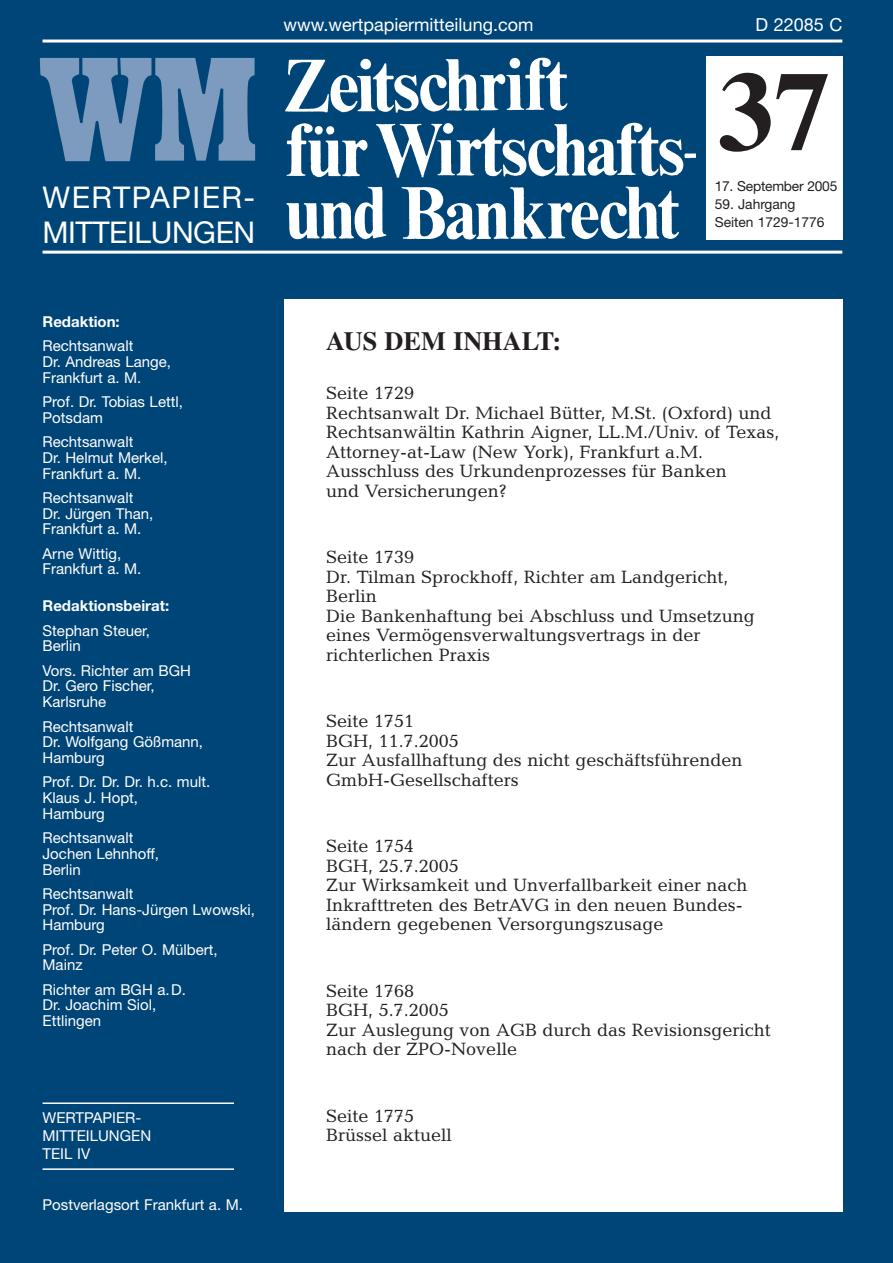
<style>
.page{position:relative;width:893px;height:1263px;background:#fff}
.page>*{position:absolute;margin:0;border:0;box-sizing:border-box;transform-origin:0 0}
.t1{font:700 112.5px "Times";color:#231f20}
.t2{font:30px/34.5px "Helvetica Neue";letter-spacing:-.015em;color:#fff}
.t3{font:700 26.25px "Times";color:#231f20}
.t4{font:18px/19.5px "Candida";color:#231f20}
.t5{font:18px "Helvetica Neue";color:#fff}
.t6{font:15px/15.8px "Helvetica Neue";color:#fff}
.t7{font:700 15px "Helvetica Neue";color:#fff}
.t8{font:13.8px/18px "Helvetica Neue";color:#231f20}
</style>
<div class="page">
<div style="left:0;top:0;width:892px;height:1263px;background:#004577"></div>
<hr style="left:43px;top:251px;width:799px;height:3px;background:#fff">
<div style="left:284px;top:299px;width:558px;height:913px;background:#fff"></div>
<hr style="left:43px;top:1103px;width:191px;height:1px;background:#fff">
<hr style="left:43px;top:1168px;width:191px;height:2px;background:#fff">
<hr style="left:43px;top:40px;width:799px;height:3px;background:#fff">
<img style="left:285px;top:57px;width:411px;height:183px">
<img style="left:39px;top:57px;width:217px;height:105px">
<div style="left:706px;top:57px;width:136px;height:183px;background:#fff"></div>
<h2 class="t2" style="left:43px;top:183px;width:214px">WERTPAPIER-<br>MITTEILUNGEN</h2>
<p class="t7" style="left:43px;top:316px;width:79px">Redaktion:</p>
<p class="t6" style="left:43px;top:340px;width:130px">Rechtsanwalt<br>Dr. Andreas Lange,<br>Frankfurt a. M.</p>
<p class="t6" style="left:43px;top:395px;width:142px">Prof. Dr. Tobias Lettl,<br>Potsdam</p>
<p class="t6" style="left:43px;top:435px;width:126px">Rechtsanwalt<br>Dr. Helmut Merkel,<br>Frankfurt a. M.</p>
<p class="t6" style="left:43px;top:491px;width:112px">Rechtsanwalt<br>Dr. Jürgen Than,<br>Frankfurt a. M.</p>
<p class="t6" style="left:43px;top:547px;width:100px">Arne Wittig,<br>Frankfurt a. M.</p>
<p class="t7" style="left:43px;top:601px;width:128px">Redaktionsbeirat:</p>
<p class="t6" style="left:43px;top:624px;width:109px">Stephan Steuer,<br>Berlin</p>
<p class="t6" style="left:43px;top:664px;width:150px">Vors. Richter am BGH<br>Dr. Gero Fischer,<br>Karlsruhe</p>
<p class="t6" style="left:43px;top:720px;width:162px">Rechtsanwalt<br>Dr. Wolfgang Gößmann,<br>Hamburg</p>
<p class="t6" style="left:43px;top:776px;width:169px">Prof. Dr. Dr. Dr. h.c. mult.<br>Klaus J. Hopt,<br>Hamburg</p>
<p class="t6" style="left:43px;top:831px;width:118px">Rechtsanwalt<br>Jochen Lehnhoff,<br>Berlin</p>
<p class="t6" style="left:43px;top:887px;width:214px">Rechtsanwalt<br>Prof. Dr. Hans-Jürgen Lwowski,<br>Hamburg</p>
<p class="t6" style="left:43px;top:943px;width:176px">Prof. Dr. Peter O. Mülbert,<br>Mainz</p>
<p class="t6" style="left:43px;top:983px;width:145px">Richter am BGH a.D.<br>Dr. Joachim Siol,<br>Ettlingen</p>
<p class="t6" style="left:43px;top:1110px;width:110px;line-height:18px">WERTPAPIER-<br>MITTEILUNGEN<br>TEIL IV</p>
<p class="t6" style="left:43px;top:1198px;width:202px">Postverlagsort Frankfurt a. M.</p>
<p class="t5" style="left:284px;top:18px;width:251px">www.wertpapiermitteilung.com</p>
<p class="t5" style="left:755px;top:18px;width:88px">D 22085 C</p>
<h1 class="t1" style="left:718px;top:72px;width:114px">37</h1>
<p class="t8" style="left:714px;top:178px;width:124px">17. September 2005</p>
<p class="t8" style="left:714px;top:196px;width:111px">59. Jahrgang<br>Seiten 1729-1776</p>
<h3 class="t3" style="left:326px;top:332px;width:236px">AUS DEM INHALT:</h3>
<p class="t4" style="left:326px;top:385px;width:454px">Seite 1729<br>Rechtsanwalt Dr. Michael Bütter, M.St. (Oxford) und Rechtsanwältin Kathrin Aigner, LL.M./Univ. of Texas, Attorney-at-Law (New York), Frankfurt a.M.<br>Ausschluss des Urkundenprozesses für Banken<br>und Versicherungen?</p>
<p class="t4" style="left:326px;top:549px;width:430px">Seite 1739<br>Dr. Tilman Sprockhoff, Richter am Landgericht,<br>Berlin<br>Die Bankenhaftung bei Abschluss und Umsetzung eines Vermögensverwaltungsvertrags in der richterlichen Praxis</p>
<p class="t4" style="left:326px;top:713px;width:418px">Seite 1751<br>BGH, 11.7.2005<br>Zur Ausfallhaftung des nicht geschäftsführenden<br>GmbH-Gesellschafters</p>
<p class="t4" style="left:326px;top:838px;width:423px">Seite 1754<br>BGH, 25.7.2005<br>Zur Wirksamkeit und Unverfallbarkeit einer nach<br>Inkrafttreten des BetrAVG in den neuen Bundes&shy;ländern gegebenen Versorgungszusage</p>
<p class="t4" style="left:326px;top:983px;width:446px">Seite 1768<br>BGH, 5.7.2005<br>Zur Auslegung von AGB durch das Revisionsgericht nach der ZPO-Novelle</p>
<p class="t4" style="left:326px;top:1108px;width:127px">Seite 1775<br>Brüssel aktuell</p>
</div>
